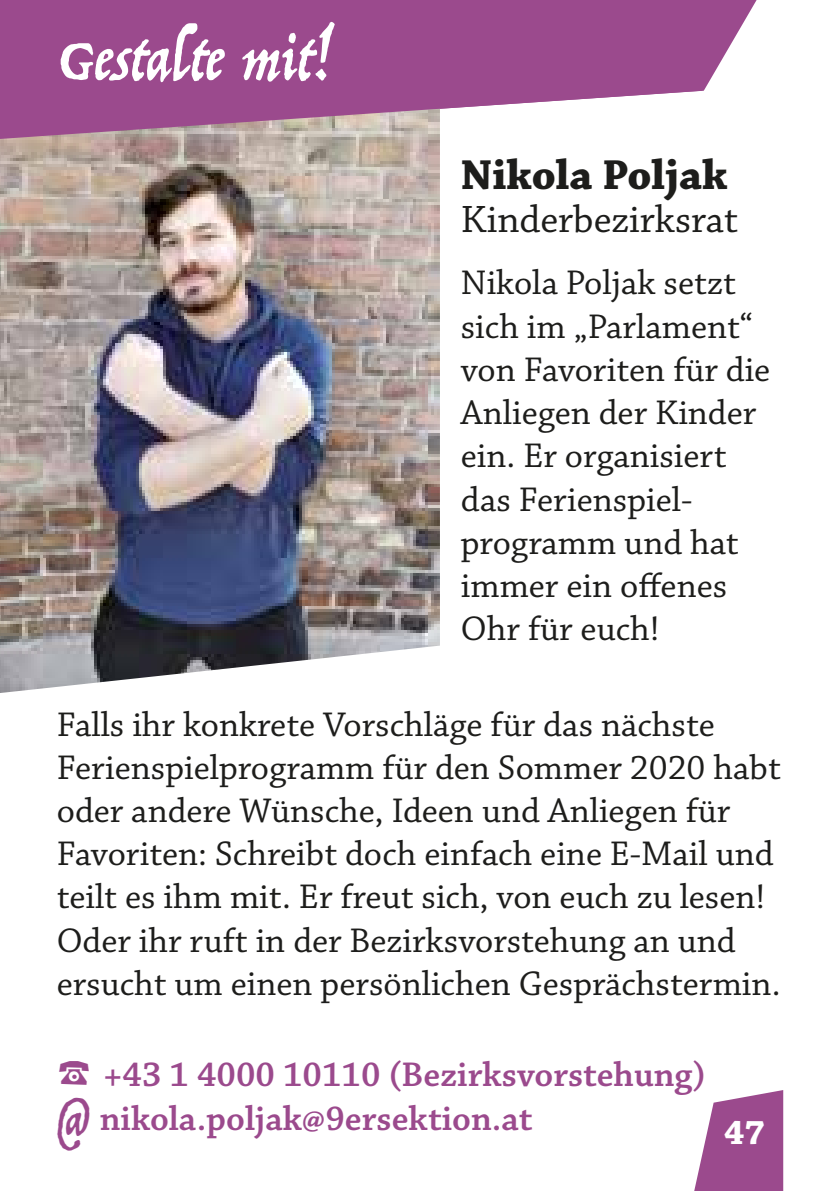
<style>
.page{position:relative;width:840px;height:1191px;background:#fff}
.page>*{position:absolute;margin:0;border:0;box-sizing:border-box;transform-origin:0 0}
.t1{font:64px "Trattatello";color:#fff}
.t2{font:700 44px "Chaparral Pro";color:#1d1d1b}
.t3{font:40px "Chaparral Pro";color:#1d1d1b}
.t4{font:36px/43.2px "Chaparral Pro";color:#1d1d1b}
.t5{font:600 36px/44px "Chaparral Pro";color:#9b4a8d}
.t6{font:700 36px "Chaparral Pro";color:#fff}
.s1{font-family:"Trattatello";font-weight:400;font-size:44px}
</style>
<div class="page">
<svg style="left:694px;top:1090px;width:88px;height:101px"></svg>
<img style="left:0;top:139px;width:439px;height:554px">
<svg style="left:0;top:0;width:754px;height:139px;background:#aa689d"></svg>
<h1 class="t1" style="left:60px;top:20px;width:272px">Gestalte mit!</h1>
<h1 class="t1" style="left:60px;top:20px;width:251px">beweg’ dich!</h1>
<p class="t2" style="left:460px;top:149px;width:268px">Nikola Poljak</p>
<p class="t3" style="left:460px;top:197px;width:278px">Kinderbezirksrat</p>
<p class="t4" style="left:460px;top:263px;width:311px">Nikola Poljak setzt sich im „Parlament“ von Favoriten für die<br>Anliegen der Kinder ein. Er organisiert das Ferienspiel&shy;programm und hat immer ein offenes<br>Ohr für euch!</p>
<p class="t4" style="left:57px;top:704px;width:725px">Falls ihr konkrete Vorschläge für das nächste Ferienspielprogramm für den Sommer 2020 habt oder andere Wünsche, Ideen und Anliegen für Favoriten: Schreibt doch einfach eine E-Mail und teilt es ihm mit. Er freut sich, von euch zu lesen!<br>Oder ihr ruft in der Bezirksvorstehung an und ersucht um einen persönlichen Gesprächstermin.</p>
<p class="t5" style="left:57px;top:1053px;width:650px">★ +43 1 4000 10110 (Bezirksvorstehung) <span class="s1">@</span> nikola.poljak@9ersektion.at</p>
<p class="t6" style="left:723px;top:1111px;width:42px">47</p>
</div>
